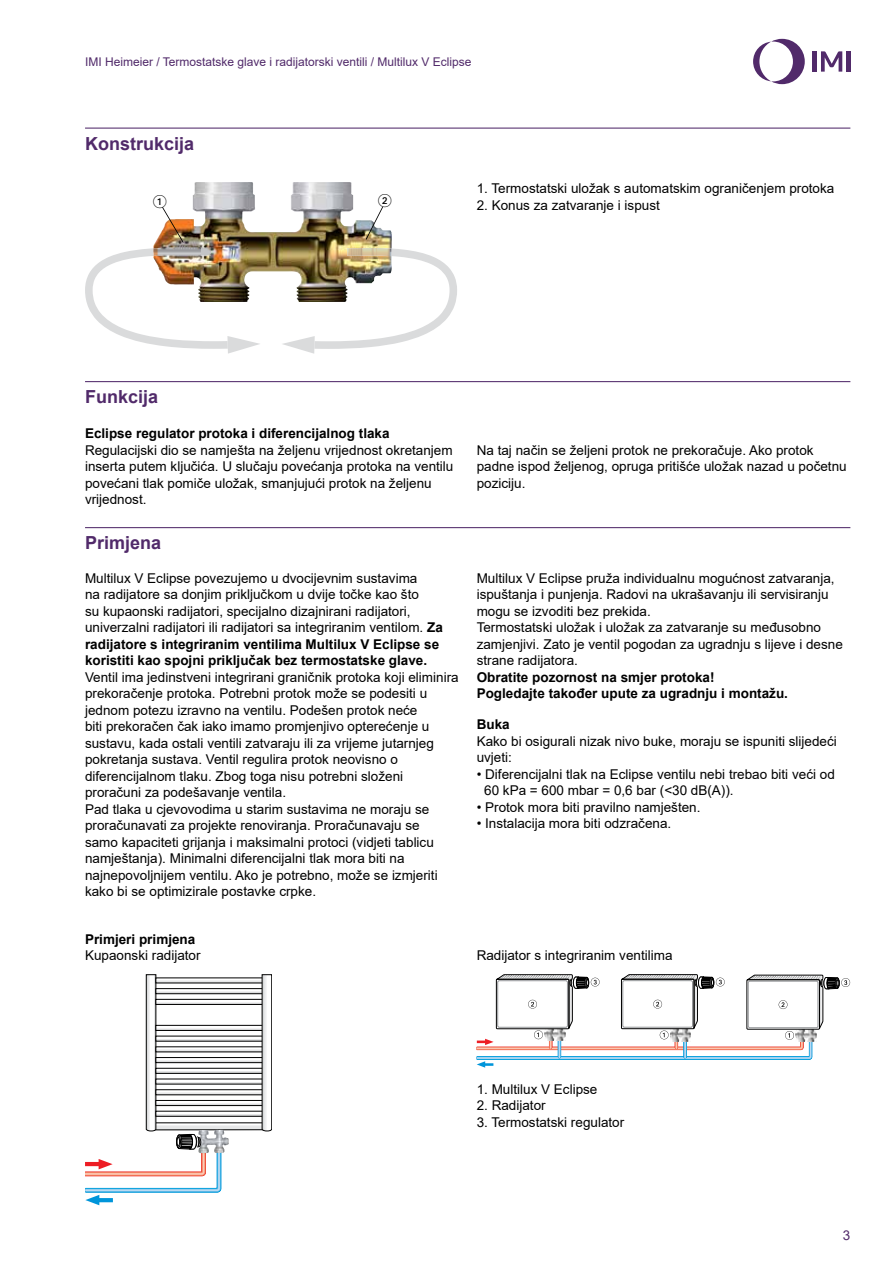
<style>
.page{position:relative;width:893px;height:1263px;background:#fff}
.page>*{position:absolute;margin:0;border:0;box-sizing:border-box;transform-origin:0 0}
.t1{font:700 18px "Arial";color:#512a6a}
.t2{font:13.5px/16.5px "Arial";color:#000}
.t3{font:700 13.5px/16.5px "Arial";color:#000}
.t4{font:13.5px "Arial";color:#512a6a}
.t5{font:12px "Arial";color:#512a6a}
.s1{font-weight:700}
</style>
<div class="page">
<svg style="left:753px;top:39px;width:52px;height:45px"></svg>
<hr style="left:813px;top:51px;width:4px;height:21px;background:#512a6a">
<hr style="left:846px;top:51px;width:4px;height:21px;background:#512a6a">
<svg style="left:821px;top:51px;width:21px;height:21px"></svg>
<hr style="left:85px;top:128px;width:765px;height:1px;background:#512a6a">
<hr style="left:85px;top:381px;width:765px;height:1px;background:#512a6a">
<hr style="left:85px;top:527px;width:765px;height:1px;background:#512a6a">
<img style="left:194px;top:182px;width:109px;height:50px">
<img style="left:347px;top:248px;width:45px;height:1px">
<img style="left:282px;top:249px;width:175px;height:105px">
<svg style="left:85px;top:974px;width:187px;height:231px"></svg>
<svg style="left:477px;top:974px;width:373px;height:94px"></svg>
<img style="left:85px;top:195px;width:176px;height:159px">
<svg style="left:366px;top:206px;width:25px;height:34px"></svg>
<p class="t5" style="left:85px;top:54px;width:388px">IMI Heimeier / Termostatske glave i radijatorski ventili / Multilux V Eclipse</p>
<h1 class="t1" style="left:85px;top:131px;width:111px">Konstrukcija</h1>
<p class="t2" style="left:477px;top:180px;width:359px">1. Termostatski uložak s automatskim ograničenjem protoka</p>
<p class="t2" style="left:477px;top:197px;width:185px">2. Konus za zatvaranje i ispust</p>
<h1 class="t1" style="left:85px;top:384px;width:75px">Funkcija</h1>
<p class="t3" style="left:85px;top:426px;width:306px">Eclipse regulator protoka i diferencijalnog tlaka</p>
<p class="t2" style="left:85px;top:442px;width:370px">Regulacijski dio se namješta na željenu vrijednost okretanjem inserta putem ključića. U slučaju povećanja protoka na ventilu povećani tlak pomiče uložak, smanjujući protok na željenu vrijednost.</p>
<p class="t2" style="left:477px;top:442px;width:371px">Na taj način se željeni protok ne prekoračuje. Ako protok padne ispod željenog, opruga pritišće uložak nazad u početnu poziciju.</p>
<h1 class="t1" style="left:85px;top:530px;width:78px">Primjena</h1>
<p class="t2" style="left:85px;top:570px;width:359px">Multilux V Eclipse povezujemo u dvocijevnim sustavima<br>na radijatore sa donjim priključkom u dvije točke kao što<br>su kupaonski radijatori, specijalno dizajnirani radijatori, univerzalni radijatori ili radijatori sa integriranim ventilom. <span class="s1">Za radijatore s integriranim ventilima Multilux V Eclipse se koristiti kao spojni priključak bez termostatske glave.</span></p>
<p class="t2" style="left:85px;top:669px;width:375px">Ventil ima jedinstveni integrirani graničnik protoka koji eliminira prekoračenje protoka. Potrebni protok može se podesiti u jednom potezu izravno na ventilu. Podešen protok neće<br>biti prekoračen čak iako imamo promjenjivo opterećenje u sustavu, kada ostali ventili zatvaraju ili za vrijeme jutarnjeg pokretanja sustava. Ventil regulira protok neovisno o diferencijalnom tlaku. Zbog toga nisu potrebni složeni proračuni za podešavanje ventila.<br>Pad tlaka u cjevovodima u starim sustavima ne moraju se proračunavati za projekte renoviranja. Proračunavaju se<br>samo kapaciteti grijanja i maksimalni protoci (vidjeti tablicu namještanja). Minimalni diferencijalni tlak mora biti na najnepovoljnijem ventilu. Ako je potrebno, može se izmjeriti kako bi se optimizirale postavke crpke.</p>
<p class="t2" style="left:477px;top:570px;width:368px">Multilux V Eclipse pruža individualnu mogućnost zatvaranja, ispuštanja i punjenja. Radovi na ukrašavanju ili servisiranju mogu se izvoditi bez prekida.<br>Termostatski uložak i uložak za zatvaranje su međusobno zamjenjivi. Zato je ventil pogodan za ugradnju s lijeve i desne strane radijatora.</p>
<p class="t3" style="left:477px;top:669px;width:313px">Obratite pozornost na smjer protoka!<br>Pogledajte također upute za ugradnju i montažu.</p>
<p class="t3" style="left:477px;top:716px;width:35px">Buka</p>
<p class="t2" style="left:477px;top:732px;width:362px">Kako bi osigurali nizak nivo buke, moraju se ispuniti slijedeći uvjeti:</p>
<p class="t2" style="left:484px;top:765px;width:352px;text-indent:-8px">• Diferencijalni tlak na Eclipse ventilu nebi trebao biti veći od<br>60 kPa = 600 mbar = 0,6 bar (&lt;30 dB(A)).</p>
<p class="t2" style="left:477px;top:798px;width:225px">• Protok mora biti pravilno namješten.</p>
<p class="t2" style="left:477px;top:815px;width:196px">• Instalacija mora biti odzračena.</p>
<p class="t3" style="left:85px;top:931px;width:112px">Primjeri primjena</p>
<p class="t2" style="left:85px;top:947px;width:117px">Kupaonski radijator</p>
<p class="t2" style="left:477px;top:947px;width:197px">Radijator s integriranim ventilima</p>
<p class="t2" style="left:477px;top:1081px;width:122px">1. Multilux V Eclipse</p>
<p class="t2" style="left:477px;top:1097px;width:71px">2. Radijator</p>
<p class="t2" style="left:477px;top:1114px;width:149px">3. Termostatski regulator</p>
<p class="t4" style="left:843px;top:1225px;width:9px">3</p>
</div>
